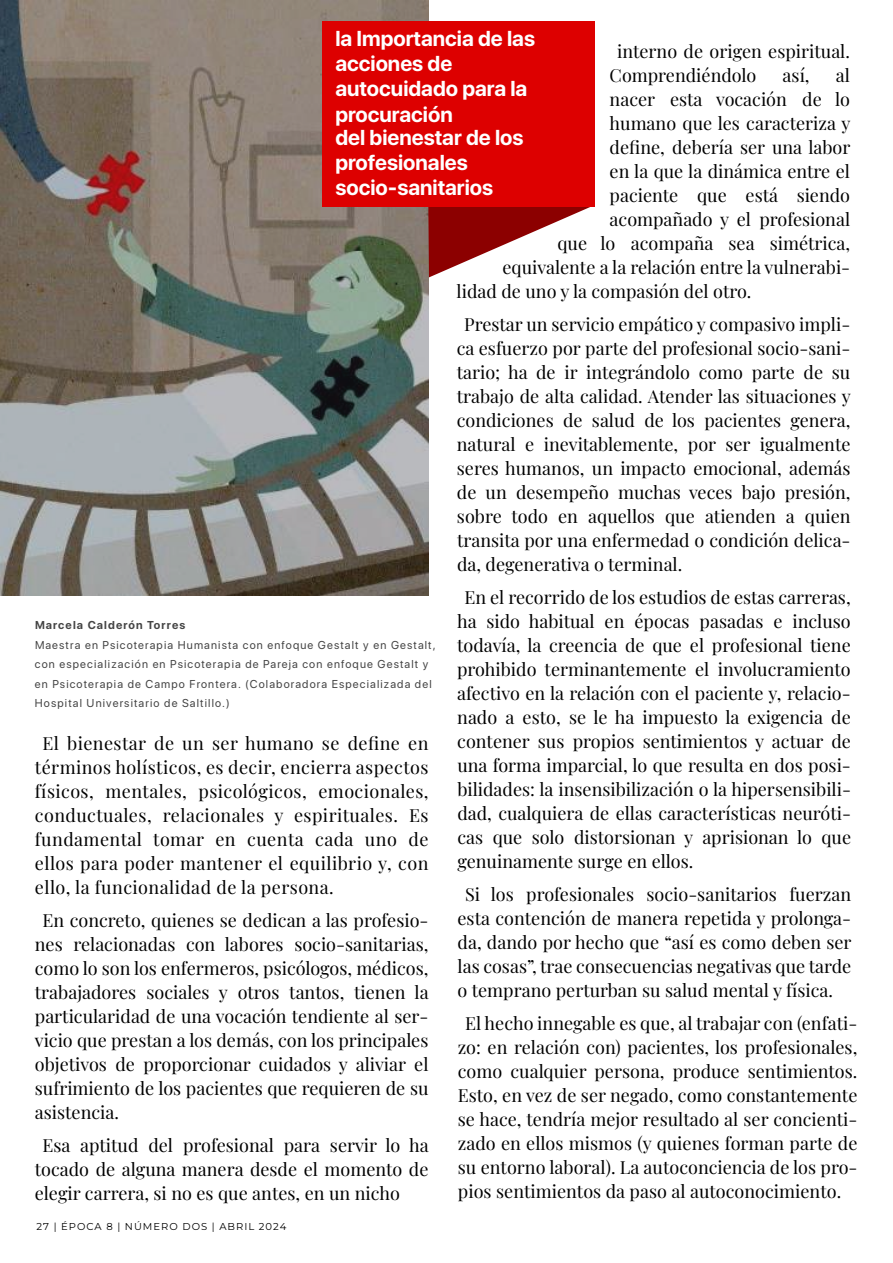
<style>
.page{position:relative;width:893px;height:1263px;background:#fff}
.page>*{position:absolute;margin:0;border:0;box-sizing:border-box;transform-origin:0 0}
.t1{font:700 21.45px/24.9px "SF Pro Display";color:#fff}
.t2{font:18px/24px "Playfair Display";color:#000;text-align:justify}
.t3{font:11.4px/19.5px "SF Pro Display";letter-spacing:.1em;color:#444}
.t4{font:700 11.4px "SF Pro Display";letter-spacing:.1em;color:#444}
.t5{font:10.05px "Montserrat";letter-spacing:.1em;color:#000}
</style>
<div class="page">
<svg style="left:0;top:0;width:429px;height:595px"></svg>
<svg style="left:428px;top:207px;width:162px;height:70px"></svg>
<div style="left:322px;top:21px;width:273px;height:186px;background:#d00"></div>
<p class="t1" style="left:335px;top:26px;width:201px">la Importancia de las acciones de autocuidado para la procuración<br>del bienestar de los profesionales socio-sanitarios</p>
<p class="t2" style="left:610px;top:38px;width:242px;text-indent:8px">interno de origen espiritual.<br>Comprendiéndolo</p>
<p class="t2" style="left:783px;top:62px;width:28px">así,</p>
<p class="t2" style="left:836px;top:62px;width:16px">al</p>
<p class="t2" style="left:610px;top:86px;width:242px">nacer esta vocación de lo</p>
<p class="t2" style="left:610px;top:110px;width:242px">humano que les caracteriza y</p>
<p class="t2" style="left:610px;top:134px;width:242px">define, debería ser una labor</p>
<p class="t2" style="left:610px;top:158px;width:242px">en la que la dinámica entre el</p>
<p class="t2" style="left:610px;top:182px;width:242px">paciente que está siendo</p>
<p class="t2" style="left:610px;top:206px;width:242px">acompañado y el profesional</p>
<p class="t2" style="left:557px;top:230px;width:294px">que lo acompaña sea simétrica,</p>
<p class="t2" style="left:502px;top:254px;width:349px">equivalente a la relación entre la vulnerabi-</p>
<p class="t2" style="left:457px;top:278px;width:296px">lidad de uno y la compasión del otro.</p>
<p class="t2" style="left:457px;top:311px;width:396px;text-indent:7px">Prestar un servicio empático y compasivo impli&shy;ca esfuerzo por parte del profesional socio-sani&shy;tario; ha de ir integrándolo como parte de su trabajo de alta calidad. Atender las situaciones y condiciones de salud de los pacientes genera, natural e inevitablemente, por ser igualmente seres humanos, un impacto emocional, además de un desempeño muchas veces bajo presión, sobre todo en aquellos que atienden a quien transita por una enfermedad o condición delica&shy;da, degenerativa o terminal.</p>
<p class="t2" style="left:457px;top:584px;width:395px;text-indent:7px">En el recorrido de los estudios de estas carreras, ha sido habitual en épocas pasadas e incluso todavía, la creencia de que el profesional tiene prohibido terminantemente el involucramiento afectivo en la relación con el paciente y, relacio&shy;nado a esto, se le ha impuesto la exigencia de contener sus propios sentimientos y actuar de una forma imparcial, lo que resulta en dos posi&shy;bilidades: la insensibilización o la hipersensibili&shy;dad, cualquiera de ellas características neuróti&shy;cas que solo distorsionan y aprisionan lo que genuinamente surge en ellos.</p>
<p class="t2" style="left:458px;top:881px;width:396px;text-indent:7px">Si los profesionales socio-sanitarios fuerzan esta contención de manera repetida y prolonga&shy;da, dando por hecho que “así es como deben ser las cosas”, trae consecuencias negativas que tarde o temprano perturban su salud mental y física.</p>
<p class="t2" style="left:458px;top:1010px;width:401px;text-indent:7px">El hecho innegable es que, al trabajar con (enfati&shy;zo: en relación con) pacientes, los profesionales, como cualquier persona, produce sentimientos.<br>Esto, en vez de ser negado, como constantemente se hace, tendría mejor resultado al ser concienti&shy;zado en ellos mismos (y quienes forman parte de su entorno laboral). La autoconciencia de los pro&shy;pios sentimientos da paso al autoconocimiento.</p>
<p class="t4" style="left:35px;top:618px;width:152px">Marcela Calderón Torres</p>
<p class="t3" style="left:35px;top:635px;width:402px">Maestra en Psicoterapia Humanista con enfoque Gestalt y en Gestalt, con especialización en Psicoterapia de Pareja con enfoque Gestalt y en Psicoterapia de Campo Frontera. (Colaboradora Especializada del Hospital Universitario de Saltillo.)</p>
<p class="t2" style="left:35px;top:729px;width:395px;text-indent:8px">El bienestar de un ser humano se define en términos holísticos, es decir, encierra aspectos físicos, mentales, psicológicos, emocionales, conductuales, relacionales y espirituales. Es fundamental tomar en cuenta cada uno de ellos para poder mantener el equilibrio y, con ello, la funcionalidad de la persona.</p>
<p class="t2" style="left:35px;top:906px;width:395px;text-indent:8px">En concreto, quienes se dedican a las profesio&shy;nes relacionadas con labores socio-sanitarias, como lo son los enfermeros, psicólogos, médicos, trabajadores sociales y otros tantos, tienen la particularidad de una vocación tendiente al ser&shy;vicio que prestan a los demás, con los principales objetivos de proporcionar cuidados y aliviar el sufrimiento de los pacientes que requieren de su asistencia.</p>
<p class="t2" style="left:35px;top:1131px;width:395px;text-indent:8px">Esa aptitud del profesional para servir lo ha tocado de alguna manera desde el momento de elegir carrera, si no es que antes, en un nicho</p>
<p class="t5" style="left:37px;top:1219px;width:251px">27 | ÉPOCA 8 | NÚMERO DOS | ABRIL 2024</p>
</div>
